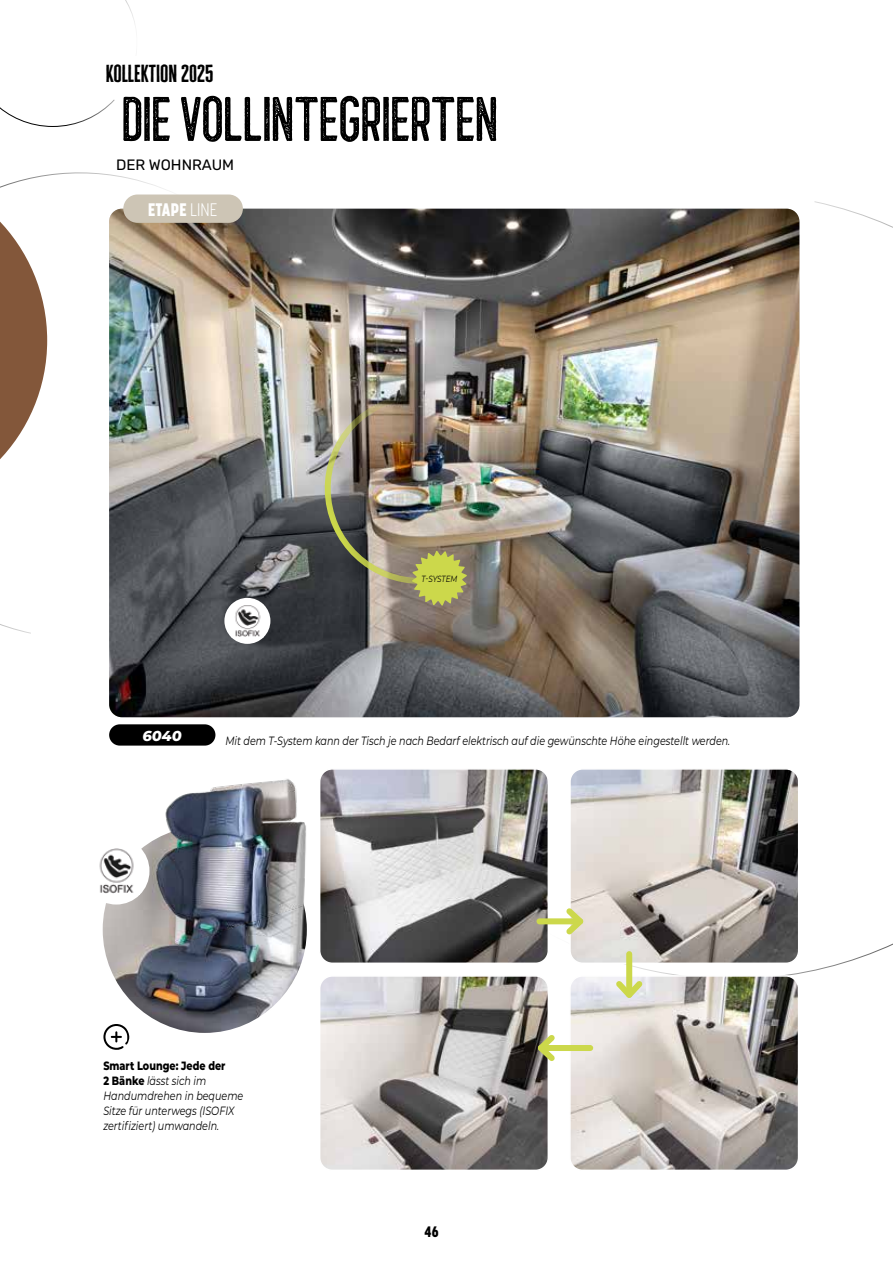
<style>
.page{position:relative;width:893px;height:1263px;background:#fff}
.page>*{position:absolute;margin:0;border:0;box-sizing:border-box;transform-origin:0 0}
.t1{font:60.3px "Hillstown Condensed Aged";color:#000}
.t2{font:20.1px "Cheddar Gothic Sans";color:#000}
.t3{font:800 18px "Korolev Condensed";color:#fff}
.t4{font:15px "Rubik";color:#000}
.t5{font:800 15px "Korolev Condensed";color:#000}
.t6{font:800 14.4px "Montserrat";color:#fff}
.t7{font:italic 12px/15px "Montserrat";color:#000;scale:.8 1}
.t8{font:italic 9px "Montserrat";letter-spacing:-.01em;color:#000;scale:.8 1}
.s1{font-weight:300}
.s2{font-weight:800;font-style:normal}
</style>
<div class="page">
<svg style="left:0;top:0;width:135px;height:127px"></svg>
<svg style="left:536px;top:201px;width:357px;height:775px"></svg>
<img style="left:109px;top:209px;width:690px;height:508px">
<img style="left:0;top:172px;width:196px;height:462px">
<svg style="left:0;top:172px;width:47px;height:341px"></svg>
<div style="left:109px;top:724px;width:106px;height:22px;background:#000;border-radius:11px"></div>
<img style="left:572px;top:978px;width:224px;height:190px">
<div style="left:569px;top:975px;width:230px;height:196px;border:2px solid #fff;border-radius:13px"></div>
<img style="left:322px;top:978px;width:224px;height:190px">
<div style="left:319px;top:975px;width:230px;height:196px;border:2px solid #fff;border-radius:13px"></div>
<img style="left:322px;top:769px;width:226px;height:194px">
<div style="left:319px;top:768px;width:230px;height:196px;border:2px solid #fff;border-radius:13px"></div>
<img style="left:570px;top:769px;width:229px;height:194px">
<div style="left:569px;top:768px;width:230px;height:196px;border:2px solid #fff;border-radius:13px"></div>
<img style="left:104px;top:903px;width:201px;height:129px">
<img style="left:125px;top:768px;width:205px;height:184px">
<svg style="left:103px;top:1024px;width:26px;height:26px"></svg>
<div style="left:83px;top:837px;width:66px;height:67px;background:#fff;border-radius:33px"></div>
<img style="left:99px;top:848px;width:35px;height:46px">
<div style="left:539px;top:918px;width:41px;height:6px;background:#ccd84b"></div>
<svg style="left:561px;top:903px;width:28px;height:37px"></svg>
<div style="left:626px;top:954px;width:6px;height:41px;background:#ccd84b"></div>
<svg style="left:611px;top:975px;width:37px;height:29px"></svg>
<div style="left:541px;top:1045px;width:49px;height:6px;background:#ccd84b"></div>
<svg style="left:532px;top:1029px;width:23px;height:37px"></svg>
<div style="left:224px;top:598px;width:46px;height:46px;background:#fff;border-radius:50%"></div>
<img style="left:231px;top:605px;width:33px;height:33px">
<img style="left:315px;top:391px;width:152px;height:215px">
<div style="left:123px;top:194px;width:120px;height:29px;background:#cdc5b5;border-radius:14px"></div>
<h2 class="t2" style="left:106px;top:61px;width:109px">KOLLEKTION 2025</h2>
<h1 class="t1" style="left:123px;top:85px;width:378px">DIE VOLLINTEGRIERTEN</h1>
<p class="t4" style="left:116px;top:154px;width:119px">DER WOHNRAUM</p>
<h3 class="t3" style="left:148px;top:198px;width:71px">ETAPE <span class="s1">LINE</span></h3>
<p class="t8" style="left:421px;top:572px;width:46px">T-SYSTEM</p>
<p class="t6" style="left:142px;top:725px;width:43px">6040</p>
<p class="t7" style="left:225px;top:733px;width:633px">Mit dem T-System kann der Tisch je nach Bedarf elektrisch auf die gewünschte Höhe eingestellt werden.</p>
<p class="t7" style="left:103px;top:1057px;width:177px"><span class="s2">Smart Lounge: Jede der<br>2 Bänke</span> lässt sich im<br>Handumdrehen in bequeme<br>Sitze für unterwegs (ISOFIX zertifiziert) umwandeln.</p>
<p class="t5" style="left:425px;top:1222px;width:16px">46</p>
</div>
